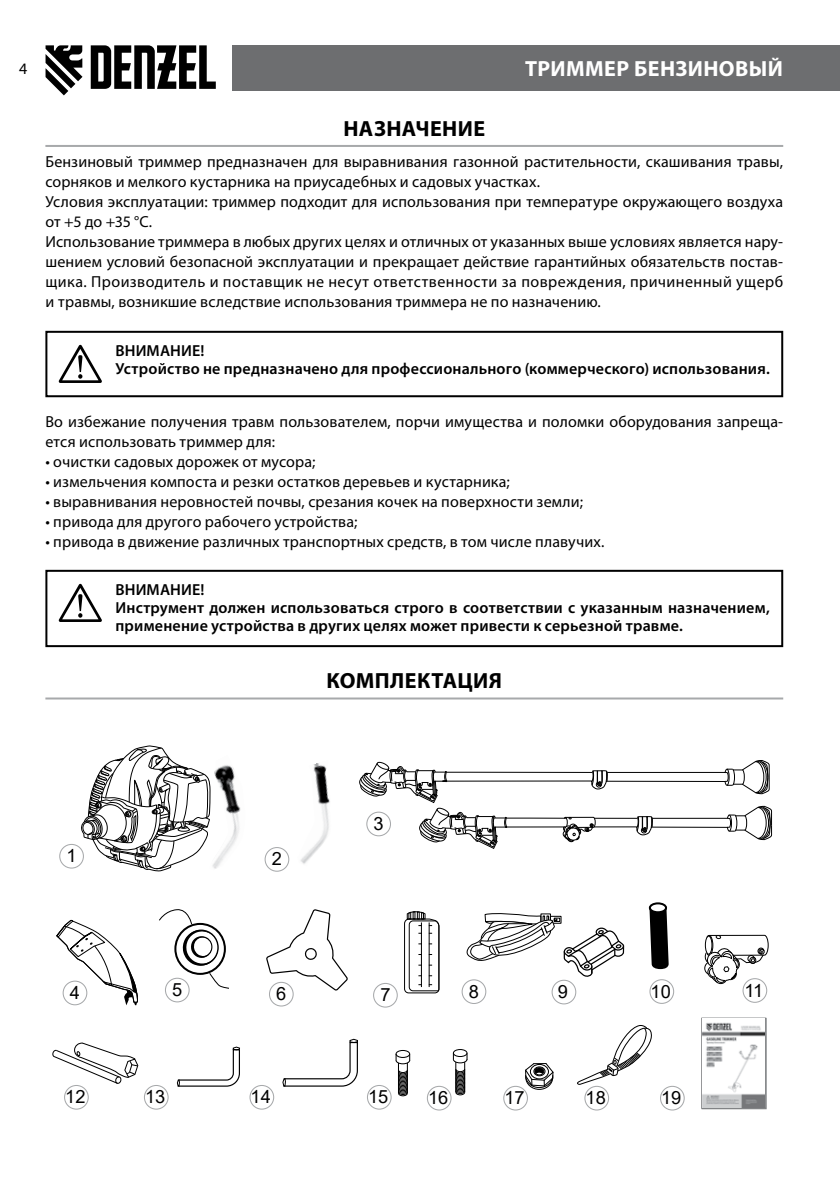
<style>
.page{position:relative;width:840px;height:1191px;background:#fff}
.page>*{position:absolute;margin:0;border:0;box-sizing:border-box;transform-origin:0 0}
.t1{font:700 22px "Myriad Pro";letter-spacing:.02em;color:#000}
.t2{font:700 22px "Myriad Pro";letter-spacing:.015em;color:#fff}
.t3{font:18.2px "Arial";color:#000}
.t4{font:16px/20px "Myriad Pro";letter-spacing:.01em;color:#000}
.t5{font:600 16px/18px "Myriad Pro";letter-spacing:.01em;color:#000}
</style>
<div class="page">
<div style="left:232px;top:45px;width:607px;height:46px;background:#6d6e70"></div>
<svg style="left:45px;top:45px;width:37px;height:50px"></svg>
<svg style="left:91px;top:45px;width:125px;height:44px"></svg>
<hr style="left:45px;top:145px;width:737px;height:2px;background:#a7a9ab">
<hr style="left:45px;top:697px;width:737px;height:2px;background:#a7a9ab">
<svg style="left:59px;top:345px;width:43px;height:38px"></svg>
<div style="left:45px;top:331px;width:737px;height:66px;border:2px solid #000"></div>
<svg style="left:59px;top:584px;width:43px;height:38px"></svg>
<div style="left:45px;top:570px;width:737px;height:77px;border:2px solid #000"></div>
<div style="left:701px;top:1018px;width:65px;height:91px;border:1px solid #808284"></div>
<div style="left:701px;top:1017px;width:64px;height:91px;border:1px solid #808284"></div>
<img style="left:702px;top:1018px;width:62px;height:89px">
<svg style="left:81px;top:745px;width:127px;height:127px"></svg>
<svg style="left:359px;top:760px;width:412px;height:89px"></svg>
<div style="left:373px;top:983px;width:24px;height:24px;border:1px solid #a7a9ab;border-radius:50%"></div>
<div style="left:551px;top:979px;width:25px;height:25px;border:1px solid #a7a9ab;border-radius:50%"></div>
<div style="left:649px;top:979px;width:24px;height:25px;border:1px solid #a7a9ab;border-radius:50%"></div>
<div style="left:742px;top:978px;width:24px;height:24px;border:1px solid #a7a9ab;border-radius:50%"></div>
<div style="left:64px;top:1085px;width:25px;height:24px;border:1px solid #a7a9ab;border-radius:50%"></div>
<div style="left:144px;top:1085px;width:24px;height:24px;border:1px solid #a7a9ab;border-radius:50%"></div>
<div style="left:60px;top:844px;width:23px;height:24px;background:#fff;border-radius:50%"></div>
<div style="left:59px;top:844px;width:25px;height:24px;border:1px solid #a7a9ab;border-radius:50%"></div>
<div style="left:264px;top:847px;width:25px;height:24px;border:1px solid #a7a9ab;border-radius:50%"></div>
<div style="left:366px;top:812px;width:24px;height:24px;background:#fff;border-radius:50%"></div>
<div style="left:366px;top:811px;width:25px;height:25px;border:1px solid #a7a9ab;border-radius:50%"></div>
<img style="left:208px;top:765px;width:33px;height:104px">
<img style="left:300px;top:763px;width:30px;height:101px">
<div style="left:165px;top:977px;width:24px;height:25px;border:1px solid #a7a9ab;border-radius:50%"></div>
<div style="left:269px;top:981px;width:24px;height:25px;border:1px solid #a7a9ab;border-radius:50%"></div>
<svg style="left:266px;top:909px;width:82px;height:82px"></svg>
<div style="left:174px;top:923px;width:52px;height:52px;border:2px solid #000;border-radius:50%"></div>
<svg style="left:159px;top:909px;width:59px;height:57px"></svg>
<svg style="left:208px;top:972px;width:21px;height:17px"></svg>
<div style="left:461px;top:979px;width:25px;height:25px;border:1px solid #a7a9ab;border-radius:50%"></div>
<svg style="left:466px;top:913px;width:159px;height:64px"></svg>
<svg style="left:649px;top:907px;width:19px;height:62px"></svg>
<div style="left:648px;top:902px;width:18px;height:11px;border:2px solid #000;border-radius:50%"></div>
<svg style="left:704px;top:934px;width:63px;height:50px"></svg>
<div style="left:704px;top:935px;width:8px;height:19px;border:1px solid #000;border-radius:50%"></div>
<svg style="left:52px;top:1042px;width:87px;height:42px"></svg>
<svg style="left:176px;top:1046px;width:64px;height:41px"></svg>
<div style="left:249px;top:1085px;width:25px;height:24px;border:1px solid #a7a9ab;border-radius:50%"></div>
<div style="left:367px;top:1085px;width:24px;height:24px;border:1px solid #a7a9ab;border-radius:50%"></div>
<svg style="left:282px;top:1038px;width:76px;height:49px"></svg>
<div style="left:395px;top:1050px;width:15px;height:8px;border:1px solid #000;border-radius:50%"></div>
<svg style="left:395px;top:1054px;width:15px;height:42px"></svg>
<hr style="left:406px;top:1063px;width:1px;height:30px;background:#000">
<hr style="left:398px;top:1063px;width:1px;height:30px;background:#000">
<div style="left:426px;top:1085px;width:25px;height:25px;border:1px solid #a7a9ab;border-radius:50%"></div>
<div style="left:503px;top:1085px;width:24px;height:25px;border:1px solid #a7a9ab;border-radius:50%"></div>
<div style="left:584px;top:1085px;width:24px;height:25px;border:1px solid #a7a9ab;border-radius:50%"></div>
<div style="left:659px;top:1085px;width:25px;height:25px;border:1px solid #a7a9ab;border-radius:50%"></div>
<div style="left:452px;top:1049px;width:15px;height:8px;border:1px solid #000;border-radius:50%"></div>
<svg style="left:452px;top:1053px;width:15px;height:42px"></svg>
<hr style="left:464px;top:1062px;width:1px;height:30px;background:#000">
<hr style="left:455px;top:1062px;width:1px;height:30px;background:#000">
<svg style="left:524px;top:1063px;width:30px;height:27px"></svg>
<svg style="left:577px;top:1025px;width:75px;height:61px"></svg>
<svg style="left:404px;top:911px;width:35px;height:82px"></svg>
<svg style="left:56px;top:919px;width:82px;height:86px"></svg>
<p class="t4" style="left:19px;top:60px;width:10px">4</p>
<h1 class="t2" style="left:525px;top:58px;width:259px">ТРИММЕР БЕНЗИНОВЫЙ</h1>
<h1 class="t1" style="left:343px;top:117px;width:143px">НАЗНАЧЕНИЕ</h1>
<p class="t4" style="left:45px;top:152px;width:739px">Бензиновый триммер предназначен для выравнивания газонной растительности, скашивания травы, сорняков и мелкого кустарника на приусадебных и садовых участках.<br>Условия эксплуатации: триммер подходит для использования при температуре окружающего воздуха от +5 до +35 °С.<br>Использование триммера в любых других целях и отличных от указанных выше условиях является нару&shy;шением условий безопасной эксплуатации и прекращает действие гарантийных обязательств постав&shy;щика. Производитель и поставщик не несут ответственности за повреждения, причиненный ущерб и травмы, возникшие вследствие использования триммера не по назначению.</p>
<p class="t5" style="left:115px;top:343px;width:655px">ВНИМАНИЕ!<br>Устройство не предназначено для профессионального (коммерческого) использования.</p>
<p class="t4" style="left:45px;top:412px;width:739px">Во избежание получения травм пользователем, порчи имущества и поломки оборудования запреща&shy;ется использовать триммер для:</p>
<p class="t4" style="left:45px;top:452px;width:271px">• очистки садовых дорожек от мусора;</p>
<p class="t4" style="left:45px;top:472px;width:465px">• измельчения компоста и резки остатков деревьев и кустарника;</p>
<p class="t4" style="left:45px;top:492px;width:538px">• выравнивания неровностей почвы, срезания кочек на поверхности земли;</p>
<p class="t4" style="left:45px;top:512px;width:313px">• привода для другого рабочего устройства;</p>
<p class="t4" style="left:45px;top:532px;width:560px">• привода в движение различных транспортных средств, в том числе плавучих.</p>
<p class="t5" style="left:115px;top:582px;width:655px">ВНИМАНИЕ!<br>Инструмент должен использоваться строго в соответствии с указанным назначением, применение устройства в других целях может привести к серьезной травме.</p>
<h1 class="t1" style="left:326px;top:670px;width:177px">КОМПЛЕКТАЦИЯ</h1>
<p class="t3" style="left:66px;top:845px;width:12px">1</p>
<p class="t3" style="left:272px;top:848px;width:12px">2</p>
<p class="t3" style="left:373px;top:813px;width:12px">3</p>
<p class="t3" style="left:70px;top:982px;width:12px">4</p>
<p class="t3" style="left:172px;top:979px;width:12px">5</p>
<p class="t3" style="left:276px;top:983px;width:12px">6</p>
<p class="t3" style="left:468px;top:980px;width:12px">8</p>
<p class="t3" style="left:380px;top:984px;width:12px">7</p>
<p class="t3" style="left:557px;top:981px;width:12px">9</p>
<p class="t3" style="left:650px;top:980px;width:22px">10</p>
<p class="t3" style="left:744px;top:979px;width:20px">11</p>
<p class="t3" style="left:65px;top:1086px;width:22px">12</p>
<p class="t3" style="left:145px;top:1086px;width:22px">13</p>
<p class="t3" style="left:250px;top:1086px;width:22px">14</p>
<p class="t3" style="left:368px;top:1086px;width:22px">15</p>
<p class="t3" style="left:428px;top:1087px;width:22px">16</p>
<p class="t3" style="left:504px;top:1087px;width:22px">17</p>
<p class="t3" style="left:585px;top:1087px;width:22px">18</p>
<p class="t3" style="left:660px;top:1087px;width:22px">19</p>
</div>
